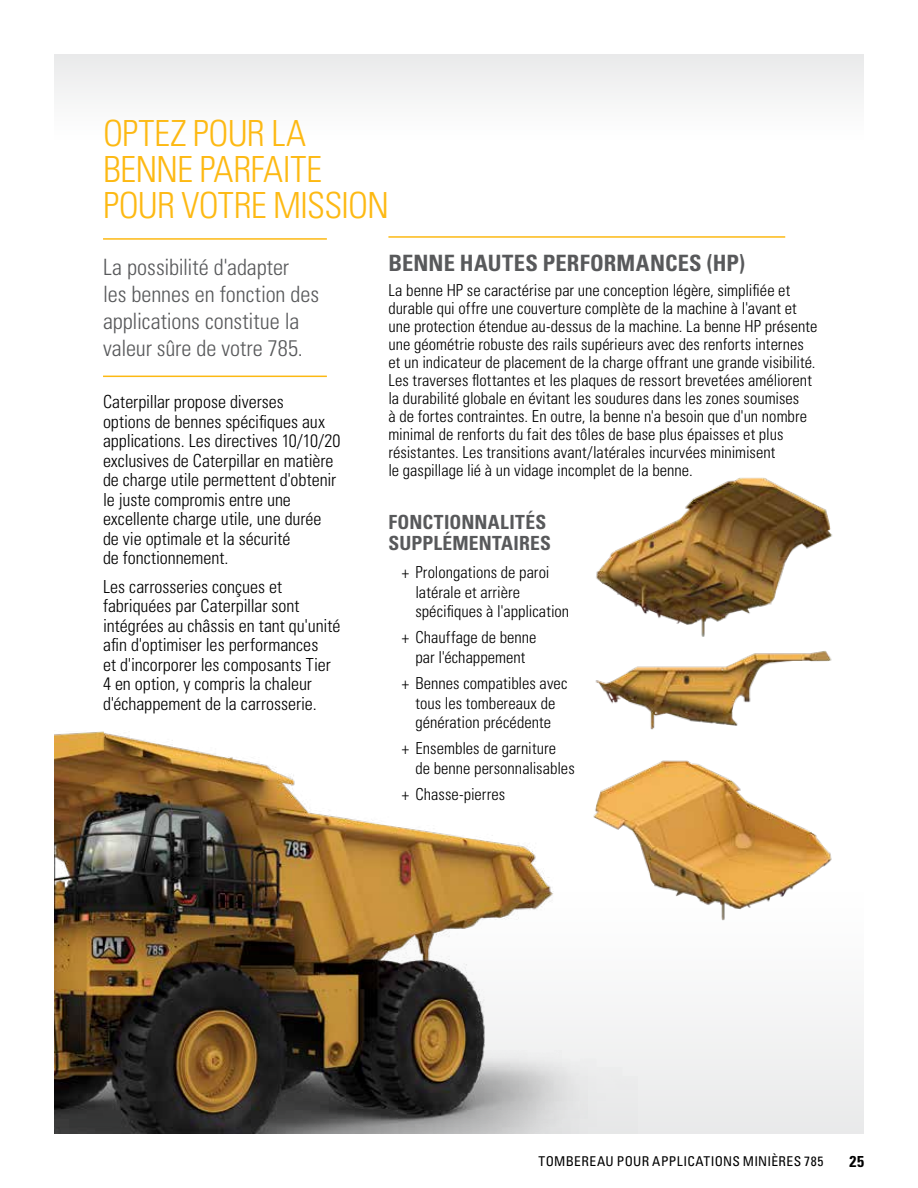
<style>
.page{position:relative;width:918px;height:1188px;background:#fff}
.page>*{position:absolute;margin:0;border:0;box-sizing:border-box;transform-origin:0 0}
.t1{font:300 condensed 36px/36px "Univers LT Std";letter-spacing:-.025em;color:#fdb913}
.t2{font:300 condensed 22.5px/27px "Univers LT Std";letter-spacing:-.005em;color:#58595b}
.t3{font:700 condensed 22.5px "Univers LT Std";letter-spacing:.01em;color:#58595b}
.t4{font:700 condensed 19.5px/21px "Univers LT Std";letter-spacing:.01em;color:#58595b}
.t5{font:300 condensed 18px/19.5px "Univers LT Std";color:#000}
.t6{font:300 condensed 16.5px/18px "Univers LT Std";color:#000}
.t7{font:700 condensed 15.75px "Univers LT Std";color:#000}
.t8{font:condensed 13.5px "Univers LT Std";letter-spacing:.025em;color:#000}
</style>
<div class="page">
<div style="left:54px;top:54px;width:810px;height:86px;background:#f4f5f5"></div>
<img style="left:54px;top:731px;width:497px;height:160px">
<hr style="left:388px;top:236px;width:397px;height:2px;background:#fdb913">
<svg style="left:54px;top:891px;width:810px;height:243px"></svg>
<hr style="left:103px;top:238px;width:224px;height:2px;background:#fdb913">
<hr style="left:103px;top:376px;width:224px;height:1px;background:#fdb913">
<img style="left:596px;top:477px;width:236px;height:160px">
<img style="left:582px;top:760px;width:257px;height:175px">
<img style="left:595px;top:651px;width:237px;height:79px">
<h1 class="t1" style="left:103px;top:116px;width:288px">OPTEZ POUR LA<br>BENNE PARFAITE<br>POUR VOTRE MISSION</h1>
<h2 class="t2" style="left:103px;top:254px;width:218px">La possibilité d'adapter<br>les bennes en fonction des applications constitue la valeur sûre de votre 785.</h2>
<p class="t5" style="left:103px;top:392px;width:239px">Caterpillar propose diverses<br>options de bennes spécifiques aux applications. Les directives 10/10/20 exclusives de Caterpillar en matière de charge utile permettent d'obtenir le juste compromis entre une excellente charge utile, une durée de vie optimale et la sécurité<br>de fonctionnement.</p>
<p class="t5" style="left:103px;top:577px;width:239px">Les carrosseries conçues et fabriquées par Caterpillar sont intégrées au châssis en tant qu'unité afin d'optimiser les performances<br>et d'incorporer les composants Tier 4 en option, y compris la chaleur d'échappement de la carrosserie.</p>
<h2 class="t3" style="left:388px;top:250px;width:358px">BENNE HAUTES PERFORMANCES (HP)</h2>
<p class="t6" style="left:388px;top:281px;width:431px">La benne HP se caractérise par une conception légère, simplifiée et durable qui offre une couverture complète de la machine à l'avant et une protection étendue au-dessus de la machine. La benne HP présente une géométrie robuste des rails supérieurs avec des renforts internes et un indicateur de placement de la charge offrant une grande visibilité.<br>Les traverses flottantes et les plaques de ressort brevetées améliorent la durabilité globale en évitant les soudures dans les zones soumises<br>à de fortes contraintes. En outre, la benne n'a besoin que d'un nombre minimal de renforts du fait des tôles de base plus épaisses et plus résistantes. Les transitions avant/latérales incurvées minimisent<br>le gaspillage lié à un vidage incomplet de la benne.</p>
<p class="t4" style="left:388px;top:511px;width:164px">FONCTIONNALITÉS<br>SUPPLÉMENTAIRES</p>
<p class="t6" style="left:415px;top:563px;width:155px;line-height:19.5px;text-indent:-13px">+ Prolongations de paroi latérale et arrière spécifiques à l'application</p>
<p class="t6" style="left:402px;top:628px;width:136px;line-height:19.5px;text-align:center">+ Chauffage de benne par l'échappement</p>
<p class="t6" style="left:402px;top:674px;width:167px;line-height:19.5px;text-align:center">+ Bennes compatibles avec tous les tombereaux de génération précédente</p>
<p class="t6" style="left:415px;top:739px;width:161px;line-height:19.5px;text-indent:-13px">+ Ensembles de garniture de benne personnalisables</p>
<p class="t6" style="left:402px;top:785px;width:105px">+ Chasse-pierres</p>
<p class="t8" style="left:539px;top:1153px;width:286px">TOMBEREAU POUR APPLICATIONS MINIÈRES 785</p>
<p class="t7" style="left:849px;top:1151px;width:16px">25</p>
</div>
